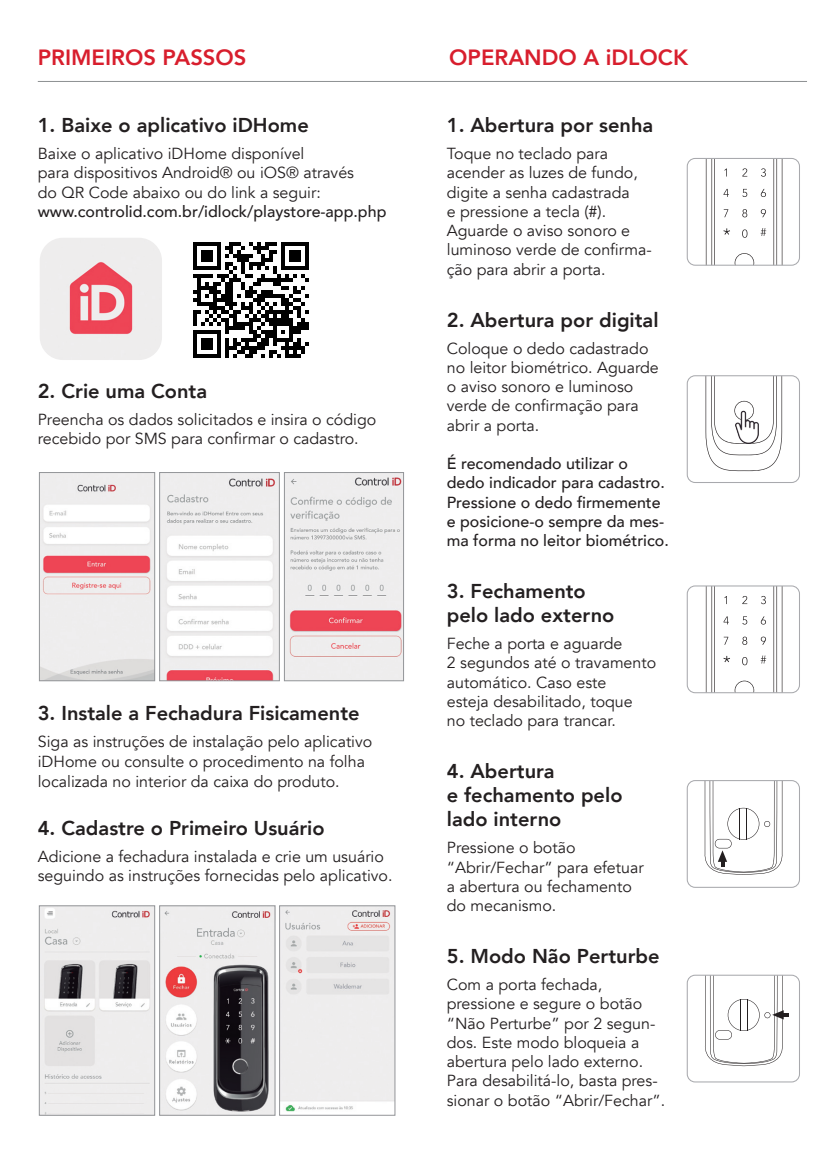
<style>
.page{position:relative;width:840px;height:1163px;background:#fff}
.page>*{position:absolute;margin:0;border:0;box-sizing:border-box;transform-origin:0 0}
.t1{font:800 22px "Avenir";color:#d81e2d}
.t2{font:800 20px "Avenir";color:#231f20}
.t3{font:16px/19.2px "Avenir";color:#231f20}
.t4{font:500 16px/19.2px "Avenir";color:#231f20}
</style>
<div class="page">
<hr style="left:38px;top:81px;width:768px;height:1px;background:#8c9092">
<img style="left:40px;top:238px;width:122px;height:122px">
<img style="left:41px;top:907px;width:112px;height:206px">
<div style="left:39px;top:905px;width:116px;height:210px;border:1px solid #939598"></div>
<img style="left:161px;top:907px;width:112px;height:206px">
<div style="left:159px;top:905px;width:116px;height:210px;border:1px solid #939598"></div>
<img style="left:281px;top:907px;width:112px;height:205px">
<div style="left:279px;top:905px;width:116px;height:210px;border:1px solid #939598"></div>
<img style="left:41px;top:474px;width:112px;height:204px">
<div style="left:39px;top:472px;width:116px;height:208px;border:1px solid #939598"></div>
<img style="left:161px;top:474px;width:116px;height:204px">
<div style="left:159px;top:472px;width:120px;height:208px;border:1px solid #939598"></div>
<img style="left:286px;top:474px;width:115px;height:204px">
<div style="left:284px;top:472px;width:119px;height:208px;border:1px solid #939598"></div>
<svg style="left:193px;top:242px;width:115px;height:115px"></svg>
<svg style="left:686px;top:975px;width:113px;height:106px"></svg>
<svg style="left:686px;top:780px;width:113px;height:107px"></svg>
<div style="left:686px;top:585px;width:113px;height:108px;border:1px solid #a8a9ad;border-radius:8px"></div>
<svg style="left:705px;top:586px;width:77px;height:106px"></svg>
<div style="left:686px;top:158px;width:113px;height:108px;border:1px solid #a8a9ad;border-radius:8px"></div>
<svg style="left:705px;top:158px;width:77px;height:107px"></svg>
<svg style="left:705px;top:377px;width:76px;height:94px"></svg>
<div style="left:686px;top:375px;width:113px;height:108px;border:1px solid #a8a9ad;border-radius:8px"></div>
<img style="left:731px;top:405px;width:29px;height:42px">
<p class="t1" style="left:38px;top:40px;width:210px">PRIMEIROS PASSOS</p>
<p class="t1" style="left:449px;top:40px;width:240px">OPERANDO A iDLOCK</p>
<p class="t2" style="left:38px;top:109px;width:272px">1. Baixe o aplicativo iDHome</p>
<p class="t3" style="left:38px;top:144px;width:268px">Baixe o aplicativo iDHome disponível</p>
<p class="t3" style="left:38px;top:164px;width:317px">para dispositivos Android® ou iOS® através</p>
<p class="t3" style="left:38px;top:183px;width:284px">do QR Code abaixo ou do link a seguir:</p>
<p class="t4" style="left:38px;top:201px;width:350px">www.controlid.com.br/idlock/playstore-app.php</p>
<p class="t2" style="left:38px;top:375px;width:171px">2. Crie uma Conta</p>
<p class="t3" style="left:38px;top:410px;width:340px">Preencha os dados solicitados e insira o código recebido por SMS para confirmar o cadastro.</p>
<p class="t2" style="left:38px;top:697px;width:323px">3. Instale a Fechadura Fisicamente</p>
<p class="t3" style="left:38px;top:732px;width:336px">Siga as instruções de instalação pelo aplicativo iDHome ou consulte o procedimento na folha localizada no interior da caixa do produto.</p>
<p class="t2" style="left:38px;top:812px;width:288px">4. Cadastre o Primeiro Usuário</p>
<p class="t3" style="left:38px;top:846px;width:356px">Adicione a fechadura instalada e crie um usuário seguindo as instruções fornecidas pelo aplicativo.</p>
<p class="t2" style="left:446px;top:109px;width:208px">1. Abertura por senha</p>
<p class="t3" style="left:446px;top:144px;width:192px">Toque no teclado para acender as luzes de fundo, digite a senha cadastrada</p>
<p class="t3" style="left:446px;top:202px;width:206px">e pressione a tecla (#).<br>Aguarde o aviso sonoro e luminoso verde de confirma&shy;ção para abrir a porta.</p>
<p class="t2" style="left:446px;top:304px;width:213px">2. Abertura por digital</p>
<p class="t3" style="left:446px;top:339px;width:213px">Coloque o dedo cadastrado no leitor biométrico. Aguarde o aviso sonoro e luminoso verde de confirmação para abrir a porta.</p>
<p class="t4" style="left:446px;top:453px;width:223px">É recomendado utilizar o dedo indicador para cadastro.<br>Pressione o dedo firmemente e posicione-o sempre da mes&shy;ma forma no leitor biométrico.</p>
<p class="t2" style="left:446px;top:575px;width:140px">3. Fechamento</p>
<p class="t2" style="left:446px;top:599px;width:169px">pelo lado externo</p>
<p class="t3" style="left:446px;top:634px;width:211px">Feche a porta e aguarde<br>2 segundos até o travamento automático. Caso este</p>
<p class="t3" style="left:446px;top:692px;width:187px">esteja desabilitado, toque</p>
<p class="t3" style="left:446px;top:711px;width:170px">no teclado para trancar.</p>
<p class="t2" style="left:446px;top:755px;width:109px">4. Abertura</p>
<p class="t2" style="left:446px;top:779px;width:177px">e fechamento pelo</p>
<p class="t2" style="left:446px;top:803px;width:116px">lado interno</p>
<p class="t3" style="left:446px;top:838px;width:130px">Pressione o botão</p>
<p class="t3" style="left:446px;top:857px;width:198px">“Abrir/Fechar” para efetuar a abertura ou fechamento do mecanismo.</p>
<p class="t2" style="left:446px;top:940px;width:214px">5. Modo Não Perturbe</p>
<p class="t3" style="left:446px;top:975px;width:157px">Com a porta fechada,</p>
<p class="t3" style="left:446px;top:994px;width:197px">pressione e segure o botão</p>
<p class="t3" style="left:446px;top:1013px;width:210px">“Não Perturbe” por 2 segun&shy;dos. Este modo bloqueia a abertura pelo lado externo.</p>
<p class="t3" style="left:446px;top:1071px;width:220px">Para desabilitá-lo, basta pres&shy;sionar o botão “Abrir/Fechar”.</p>
</div>
